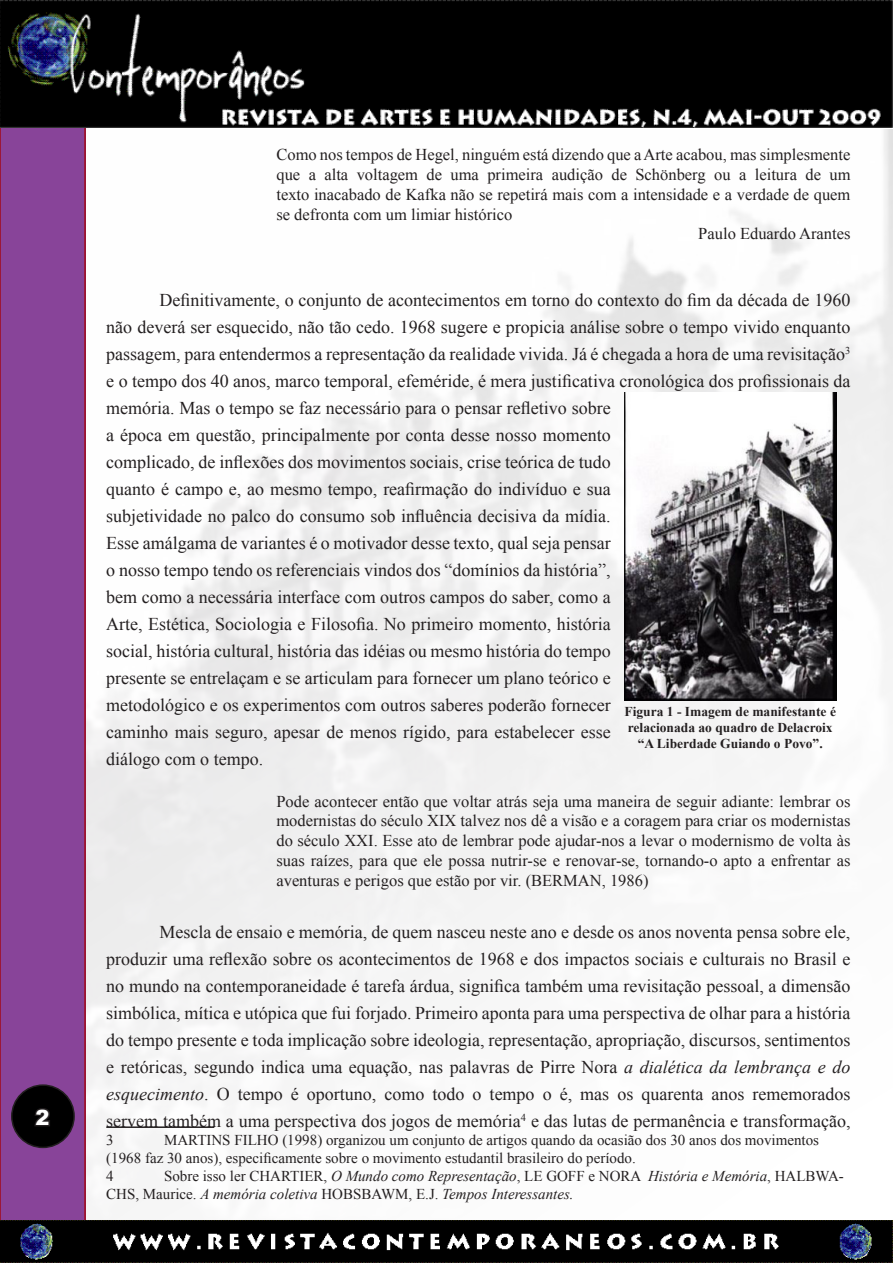
<style>
.page{position:relative;width:893px;height:1263px;background:#fff}
.page>*{position:absolute;margin:0;border:0;box-sizing:border-box;transform-origin:0 0}
.t1{font:900 21px "Arial";color:#fff}
.t2{font:18px/27px "Times New Roman";color:#231f20}
.t3{font:16.5px/19.8px "Times New Roman";color:#231f20;text-align:justify}
.t4{font:15px/18px "Times New Roman";color:#231f20}
.t5{font:italic 15px/18px "Times New Roman";color:#231f20}
.t6{font:700 13.5px/16.2px "Times New Roman";color:#231f20;text-align:center}
.s1{font-style:italic}
.s2{font-style:normal}
</style>
<div class="page">
<div style="left:0;top:112px;width:85px;height:1115px;background:#849"></div>
<div style="left:0;top:111px;width:86px;height:1117px;border:2px solid #a20919"></div>
<img style="left:0;top:1220px;width:893px;height:43px">
<div style="left:12px;top:1085px;width:62px;height:62px;background:#000;border-radius:50%"></div>
<div style="left:11px;top:1084px;width:64px;height:64px;border:2px solid #231f20;border-radius:50%"></div>
<svg style="left:34px;top:1108px;width:16px;height:19px"></svg>
<img style="left:0;top:0;width:893px;height:128px">
<img style="left:87px;top:130px;width:805px;height:1073px">
<img style="left:892px;top:129px;width:1px;height:529px">
<hr style="left:106px;top:1126px;width:108px;height:2px;background:#231f20">
<img style="left:624px;top:393px;width:212px;height:307px">
<p class="t1" style="left:36px;top:1102px;width:16px">2</p>
<p class="t3" style="left:276px;top:145px;width:576px">Como nos tempos de Hegel, ninguém está dizendo que a Arte acabou, mas simplesmente que a alta voltagem de uma primeira audição de Schönberg ou a leitura de um texto inacabado de Kafka não se repetirá mais com a intensidade e a verdade de quem se defronta com um limiar histórico</p>
<p class="t3" style="left:698px;top:224px;width:154px">Paulo Eduardo Arantes</p>
<p class="t2" style="left:106px;top:286px;width:746px;text-indent:53px">Definitivamente, o conjunto de acontecimentos em torno do contexto do fim da década de 1960 não deverá ser esquecido, não tão cedo. 1968 sugere e propicia análise sobre o tempo vivido enquanto passagem, para entendermos a representação da realidade vivida. Já é chegada a hora de uma revisitação<sup>3 </sup>e o tempo dos 40 anos, marco temporal, efeméride, é mera justificativa cronológica dos profissionais da memória. Mas o tempo se faz necessário para o pensar refletivo sobre<br>a época em questão, principalmente por conta desse nosso momento<br>complicado, de inflexões dos movimentos sociais, crise teórica de tudo<br>quanto é campo e, ao mesmo tempo, reafirmação do indivíduo e sua<br>subjetividade no palco do consumo sob influência decisiva da mídia.<br>Esse amálgama de variantes é o motivador desse texto, qual seja pensar<br>o nosso tempo tendo os referenciais vindos dos “domínios da história”,<br>bem como a necessária interface com outros campos do saber, como a<br>Arte, Estética, Sociologia e Filosofia. No primeiro momento, história<br>social, história cultural, história das idéias ou mesmo história do tempo<br>presente se entrelaçam e se articulam para fornecer um plano teórico e<br>metodológico e os experimentos com outros saberes poderão fornecer<br>caminho mais seguro, apesar de menos rígido, para estabelecer esse<br>diálogo com o tempo.</p>
<p class="t3" style="left:276px;top:791px;width:575px">Pode acontecer então que voltar atrás seja uma maneira de seguir adiante: lembrar os modernistas do século XIX talvez nos dê a visão e a coragem para criar os modernistas do século XXI. Esse ato de lembrar pode ajudar-nos a levar o modernismo de volta às suas raízes, para que ele possa nutrir-se e renovar-se, tornando-o apto a enfrentar as aventuras e perigos que estão por vir. (BERMAN, 1986)</p>
<p class="t2" style="left:106px;top:918px;width:746px;text-align:justify;text-indent:53px">Mescla de ensaio e memória, de quem nasceu neste ano e desde os anos noventa pensa sobre ele, produzir uma reflexão sobre os acontecimentos de 1968 e dos impactos sociais e culturais no Brasil e no mundo na contemporaneidade é tarefa árdua, significa também uma revisitação pessoal, a dimensão simbólica, mítica e utópica que fui forjado. Primeiro aponta para uma perspectiva de olhar para a história do tempo presente e toda implicação sobre ideologia, representação, apropriação, discursos, sentimentos e retóricas, segundo indica uma equação, nas palavras de Pirre Nora <span class="s1">a dialética da lembrança e do esquecimento</span>. O tempo é oportuno, como todo o tempo o é, mas os quarenta anos rememorados servem também a uma perspectiva dos jogos de memória<sup>4</sup> e das lutas de permanência e transformação,</p>
<p class="t4" style="left:106px;top:1131px;width:9px">3</p>
<p class="t6" style="left:624px;top:703px;width:213px">Figura 1 - Imagem de manifestante é relacionada ao quadro de Delacroix “A Liberdade Guiando o Povo”.</p>
<p class="t4" style="left:106px;top:1131px;width:714px;text-indent:58px">MARTINS FILHO (1998) organizou um conjunto de artigos quando da ocasião dos 30 anos dos movimentos (1968 faz 30 anos), especificamente sobre o movimento estudantil brasileiro do período.</p>
<p class="t4" style="left:106px;top:1167px;width:9px">4</p>
<p class="t5" style="left:106px;top:1167px;width:739px;text-indent:58px"><span class="s2">Sobre isso ler CHARTIER,</span> O Mundo como Representação<span class="s2">, LE GOFF e NORA</span> História e Memória<span class="s2">, HALBWA-<br>CHS, Maurice.</span> A memória coletiva <span class="s2">HOBSBAWM, E.J.</span> Tempos Interessantes.</p>
</div>
